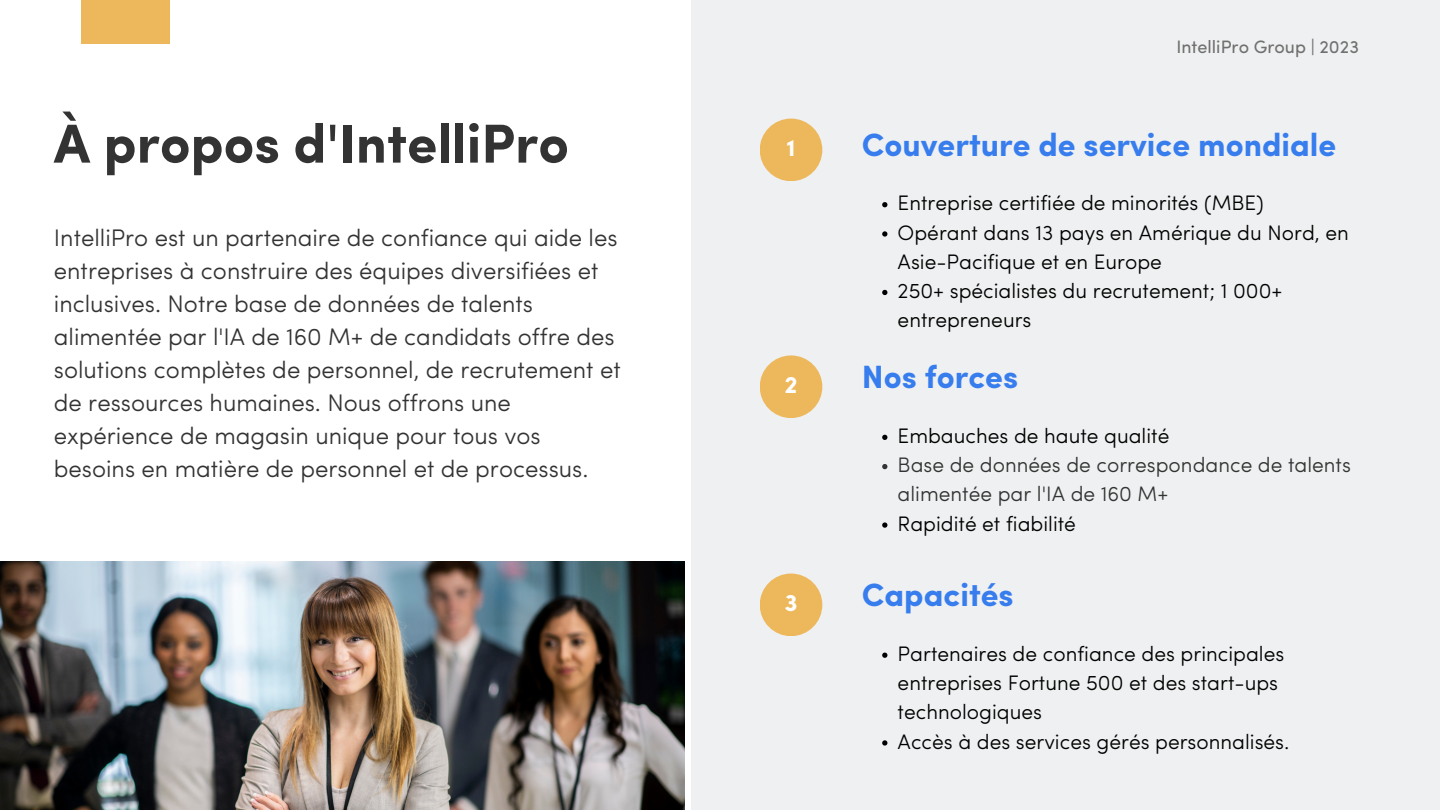
<style>
.page{position:relative;width:1440px;height:810px;background:#fff}
.page>*{position:absolute;margin:0;border:0;box-sizing:border-box;transform-origin:0 0}
.t1{font:700 55px "Sofia Pro";color:#333}
.t2{font:700 32.3px "Sofia Pro";color:#377ded}
.t3{font:300 24px/33px "Sofia Pro";color:#333}
.t4{font:700 24px "Sofia Pro";color:#fff}
.t5{font:300 21px/29.2px "Sofia Pro";color:#000}
.t6{font:300 21px/29.2px "Sofia Pro";color:#333}
.t7{font:18px "Sofia Pro";color:#707070}
</style>
<div class="page">
<div style="left:691px;top:0;width:749px;height:810px;background:#eff0f1"></div>
<img style="left:0;top:562px;width:684px;height:248px">
<div style="left:760px;top:119px;width:62px;height:62px;background:#edb85b;border-radius:50%"></div>
<div style="left:760px;top:355px;width:62px;height:63px;background:#edb85b;border-radius:50%"></div>
<div style="left:760px;top:574px;width:62px;height:62px;background:#edb85b;border-radius:50%"></div>
<svg style="left:882px;top:202px;width:5px;height:5px"></svg>
<svg style="left:882px;top:231px;width:5px;height:6px"></svg>
<svg style="left:882px;top:290px;width:5px;height:5px"></svg>
<svg style="left:882px;top:435px;width:5px;height:5px"></svg>
<svg style="left:882px;top:464px;width:5px;height:5px"></svg>
<svg style="left:882px;top:522px;width:5px;height:6px"></svg>
<svg style="left:882px;top:653px;width:5px;height:5px"></svg>
<svg style="left:882px;top:740px;width:5px;height:6px"></svg>
<div style="left:81px;top:0;width:88px;height:43px;background:#edb85b"></div>
<h1 class="t1" style="left:54px;top:121px;width:517px">À propos d'IntelliPro</h1>
<p class="t3" style="left:54px;top:224px;width:568px">IntelliPro est un partenaire de confiance qui aide les entreprises à construire des équipes diversifiées et inclusives. Notre base de données de talents alimentée par l'IA de 160 M+ de candidats offre des solutions complètes de personnel, de recrutement et de ressources humaines. Nous offrons une expérience de magasin unique pour tous vos besoins en matière de personnel et de processus.</p>
<p class="t4" style="left:786px;top:138px;width:11px">1</p>
<p class="t4" style="left:784px;top:375px;width:15px">2</p>
<p class="t4" style="left:784px;top:593px;width:15px">3</p>
<p class="t7" style="left:1176px;top:39px;width:184px">IntelliPro Group | 2023</p>
<h2 class="t2" style="left:862px;top:131px;width:476px">Couverture de service mondiale</h2>
<p class="t5" style="left:898px;top:190px;width:453px">Entreprise certifiée de minorités (MBE)<br>Opérant dans 13 pays en Amérique du Nord, en Asie-Pacifique et en Europe<br>250+ spécialistes du recrutement; 1 000+ entrepreneurs</p>
<h2 class="t2" style="left:862px;top:364px;width:158px">Nos forces</h2>
<p class="t5" style="left:898px;top:423px;width:273px">Embauches de haute qualité</p>
<p class="t6" style="left:898px;top:452px;width:455px">Base de données de correspondance de talents alimentée par l'IA de 160 M+</p>
<p class="t5" style="left:898px;top:511px;width:180px">Rapidité et fiabilité</p>
<h2 class="t2" style="left:862px;top:582px;width:153px">Capacités</h2>
<p class="t5" style="left:898px;top:641px;width:393px">Partenaires de confiance des principales entreprises Fortune 500 et des start-ups technologiques<br>Accès à des services gérés personnalisés.</p>
</div>
